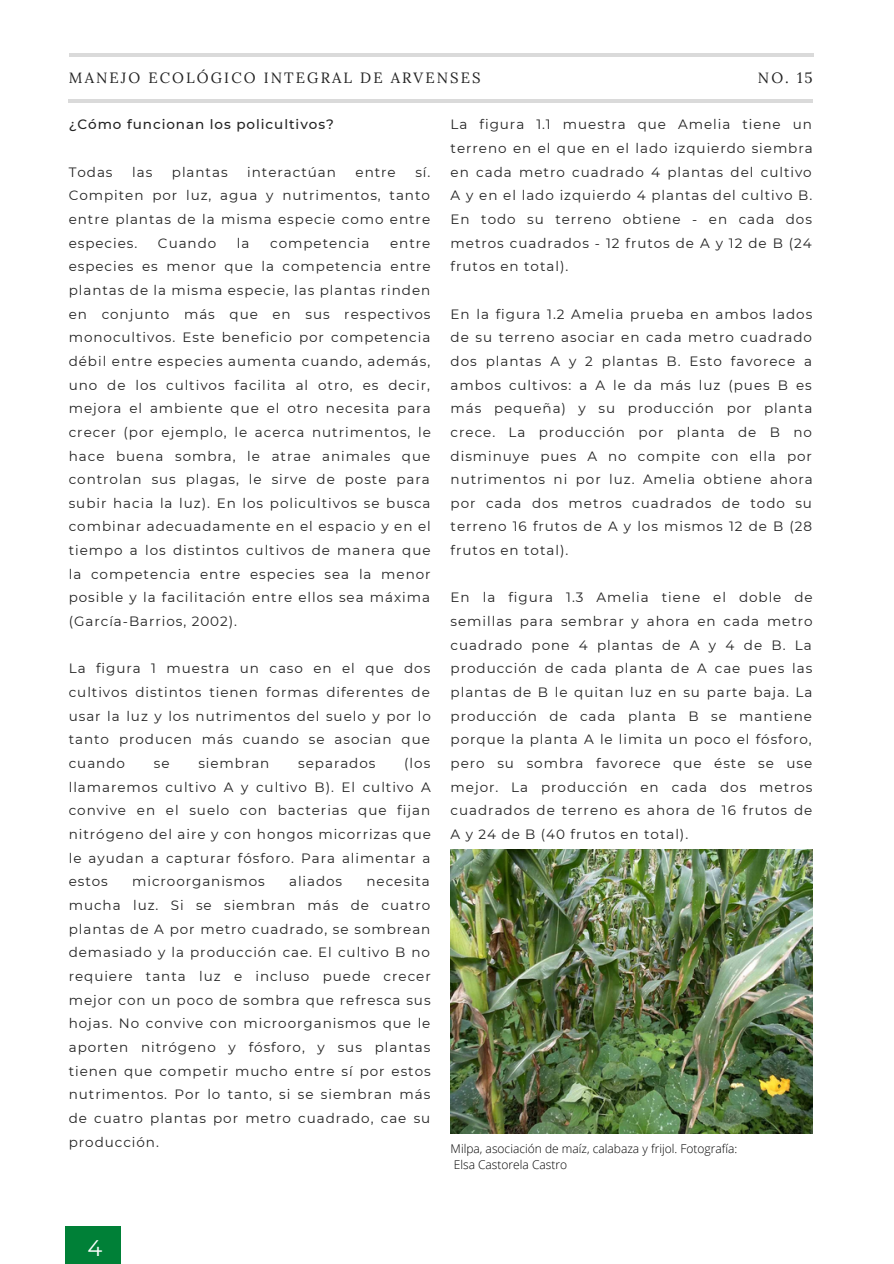
<style>
.page{position:relative;width:894px;height:1264px;background:#fff}
.page>*{position:absolute;margin:0;border:0;box-sizing:border-box;transform-origin:0 0}
.t1{font:22.5px "Montserrat";color:#fff}
.t2{font:14.85px "Lora";letter-spacing:.14em;color:#222}
.t3{font:13.5px/23.7px "Montserrat";letter-spacing:.07em;color:#222;text-align:justify}
.t4{font:500 13.5px "Montserrat";letter-spacing:.07em;color:#222}
.t5{font:300 12px/16px "Open Sans";color:#000}
</style>
<div class="page">
<hr style="left:68px;top:99px;width:744px;height:3px;background:#000">
<hr style="left:69px;top:53px;width:744px;height:4px;background:#dadada">
<div style="left:66px;top:1226px;width:55px;height:37px;background:#008037"></div>
<img style="left:450px;top:850px;width:362px;height:283px">
<p class="t2" style="left:69px;top:68px;width:413px">MANEJO ECOLÓGICO INTEGRAL DE ARVENSES</p>
<p class="t2" style="left:757px;top:68px;width:56px">NO. 15</p>
<p class="t3" style="left:450px;top:113px;width:363px">La figura 1.1 muestra que Amelia tiene un terreno en el que en el lado izquierdo siembra en cada metro cuadrado 4 plantas del cultivo A y en el lado izquierdo 4 plantas del cultivo B.<br>En todo su terreno obtiene - en cada dos metros cuadrados - 12 frutos de A y 12 de B (24 frutos en total).</p>
<p class="t3" style="left:450px;top:302px;width:363px">En la figura 1.2 Amelia prueba en ambos lados de su terreno asociar en cada metro cuadrado dos plantas A y 2 plantas B. Esto favorece a ambos cultivos: a A le da más luz (pues B es más pequeña) y su producción por planta crece. La producción por planta de B no disminuye pues A no compite con ella por nutrimentos ni por luz. Amelia obtiene ahora por cada dos metros cuadrados de todo su terreno 16 frutos de A y los mismos 12 de B (28 frutos en total).</p>
<p class="t3" style="left:450px;top:585px;width:363px">En la figura 1.3 Amelia tiene el doble de semillas para sembrar y ahora en cada metro cuadrado pone 4 plantas de A y 4 de B. La producción de cada planta de A cae pues las plantas de B le quitan luz en su parte baja. La producción de cada planta B se mantiene porque la planta A le limita un poco el fósforo, pero su sombra favorece que éste se use mejor. La producción en cada dos metros cuadrados de terreno es ahora de 16 frutos de A y 24 de B (40 frutos en total).</p>
<p class="t4" style="left:69px;top:116px;width:266px">¿Cómo funcionan los policultivos?</p>
<p class="t3" style="left:69px;top:160px;width:45px">Todas</p>
<p class="t3" style="left:132px;top:160px;width:22px">las</p>
<p class="t3" style="left:172px;top:160px;width:57px">plantas</p>
<p class="t3" style="left:247px;top:160px;width:90px">interactúan</p>
<p class="t3" style="left:355px;top:160px;width:42px">entre</p>
<p class="t3" style="left:69px;top:160px;width:363px;text-indent:346px">sí.<br>Compiten por luz, agua y nutrimentos, tanto entre plantas de la misma especie como entre especies.</p>
<p class="t3" style="left:158px;top:231px;width:60px">Cuando</p>
<p class="t3" style="left:237px;top:231px;width:14px">la</p>
<p class="t3" style="left:270px;top:231px;width:101px">competencia</p>
<p class="t3" style="left:69px;top:231px;width:363px;text-indent:321px">entre especies es menor que la competencia entre plantas de la misma especie, las plantas rinden en conjunto más que en sus respectivos monocultivos. Este beneficio por competencia débil entre especies aumenta cuando, además, uno de los cultivos facilita al otro, es decir, mejora el ambiente que el otro necesita para crecer (por ejemplo, le acerca nutrimentos, le hace buena sombra, le atrae animales que controlan sus plagas, le sirve de poste para subir hacia la luz). En los policultivos se busca combinar adecuadamente en el espacio y en el tiempo a los distintos cultivos de manera que la competencia entre especies sea la menor posible y la facilitación entre ellos sea máxima (García-Barrios, 2002).</p>
<p class="t3" style="left:69px;top:656px;width:363px">La figura 1 muestra un caso en el que dos cultivos distintos tienen formas diferentes de usar la luz y los nutrimentos del suelo y por lo tanto producen más cuando se asocian que cuando</p>
<p class="t3" style="left:69px;top:751px;width:363px;text-indent:335px">(los llamaremos cultivo A y cultivo B). El cultivo A convive en el suelo con bacterias que fijan nitrógeno del aire y con hongos micorrizas que le ayudan a capturar fósforo. Para alimentar a estos</p>
<p class="t3" style="left:154px;top:751px;width:17px">se</p>
<p class="t3" style="left:198px;top:751px;width:73px">siembran</p>
<p class="t3" style="left:298px;top:751px;width:79px">separados</p>
<p class="t3" style="left:69px;top:869px;width:363px;text-indent:297px">necesita mucha luz. Si se siembran más de cuatro plantas de A por metro cuadrado, se sombrean demasiado y la producción cae. El cultivo B no requiere tanta luz e incluso puede crecer mejor con un poco de sombra que refresca sus hojas. No convive con microorganismos que le aporten nitrógeno y fósforo, y sus plantas tienen que competir mucho entre sí por estos nutrimentos. Por lo tanto, si se siembran más de cuatro plantas por metro cuadrado, cae su producción.</p>
<p class="t3" style="left:132px;top:869px;width:134px">microorganismos</p>
<p class="t3" style="left:289px;top:869px;width:55px">aliados</p>
<p class="t5" style="left:450px;top:1140px;width:288px">Milpa, asociación de maíz, calabaza y frijol. Fotografía:<br>Elsa Castorela Castro</p>
<p class="t1" style="left:88px;top:1233px;width:16px">4</p>
</div>
